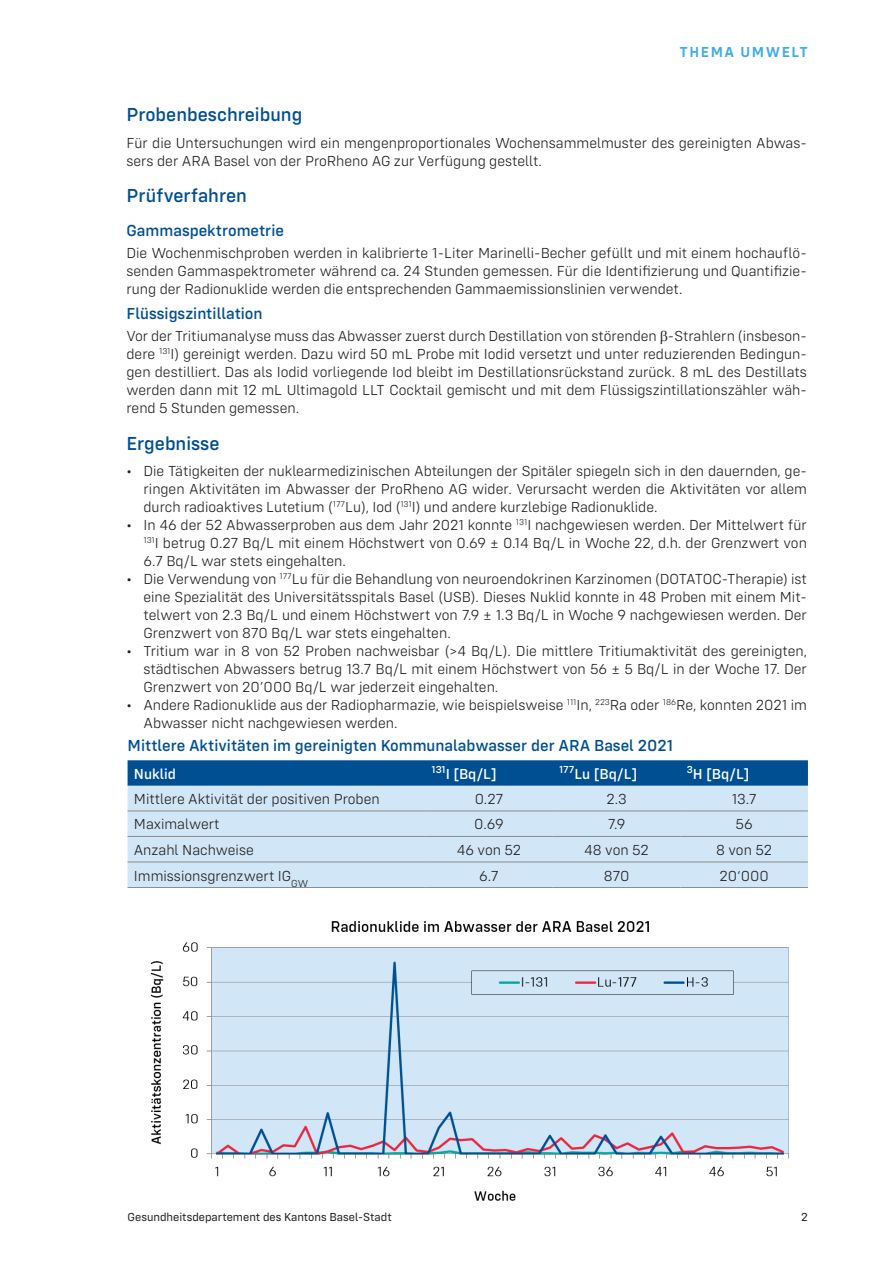
<style>
.page{position:relative;width:893px;height:1263px;background:#fff}
.page>*{position:absolute;margin:0;border:0;box-sizing:border-box;transform-origin:0 0}
.Zwischentitel{font:500 19.5px "Config Rounded";color:#004f92}
.Zwischentitel_2{font:500 16.5px "Config Rounded";color:#004f92}
.Lauftext{font:300 15px/18px "Config Rounded";color:#231f20;text-align:justify}
.Tabelle_Text{font:300 15px "Config Rounded";color:#231f20}
.Tabelle_Titel{font:500 15px "Config Rounded";color:#fff}
.t1{font:600 15px "Config Rounded";letter-spacing:.1em;color:#40ace1}
.t2{font:12px "Config Rounded";color:#231f20}
</style>
<div class="page">
<svg style="left:128px;top:760px;width:680px;height:26px;background:#055394"></svg>
<div style="left:128px;top:786px;width:680px;height:101px;background:#d1e6f6"></div>
<hr style="left:128px;top:810px;width:297px;height:1px;background:#8b8d8f">
<hr style="left:425px;top:810px;width:128px;height:1px;background:#8b8d8f">
<hr style="left:553px;top:810px;width:127px;height:1px;background:#8b8d8f">
<hr style="left:680px;top:810px;width:128px;height:1px;background:#8b8d8f">
<hr style="left:128px;top:836px;width:297px;height:1px;background:#8b8d8f">
<hr style="left:425px;top:836px;width:128px;height:1px;background:#8b8d8f">
<hr style="left:553px;top:836px;width:127px;height:1px;background:#8b8d8f">
<hr style="left:680px;top:836px;width:128px;height:1px;background:#8b8d8f">
<hr style="left:128px;top:861px;width:297px;height:1px;background:#8b8d8f">
<hr style="left:425px;top:861px;width:128px;height:1px;background:#8b8d8f">
<hr style="left:553px;top:861px;width:127px;height:1px;background:#8b8d8f">
<hr style="left:680px;top:861px;width:128px;height:1px;background:#8b8d8f">
<hr style="left:128px;top:887px;width:297px;height:1px;background:#8b8d8f">
<hr style="left:425px;top:887px;width:128px;height:1px;background:#8b8d8f">
<hr style="left:553px;top:887px;width:127px;height:1px;background:#8b8d8f">
<hr style="left:680px;top:887px;width:128px;height:1px;background:#8b8d8f">
<img style="left:150px;top:921px;width:639px;height:280px">
<p class="t1" style="left:679px;top:43px;width:130px">THEMA UMWELT</p>
<p class="Zwischentitel" style="left:126px;top:103px;width:177px">Probenbeschreibung</p>
<p class="Lauftext" style="left:126px;top:134px;width:682px">Für die Untersuchungen wird ein mengenproportionales Wochensammelmuster des gereinigten Abwas&shy;sers der ARA Basel von der ProRheno AG zur Verfügung gestellt.</p>
<p class="Zwischentitel" style="left:126px;top:184px;width:122px">Prüfverfahren</p>
<p class="Zwischentitel_2" style="left:126px;top:221px;width:159px">Gammaspektrometrie</p>
<p class="Lauftext" style="left:126px;top:244px;width:682px">Die Wochenmischproben werden in kalibrierte 1-Liter Marinelli-Becher gefüllt und mit einem hochauflö&shy;senden Gammaspektrometer während ca. 24 Stunden gemessen. Für die Identifizierung und Quantifizie&shy;rung der Radionuklide werden die entsprechenden Gammaemissionslinien verwendet.</p>
<p class="Zwischentitel_2" style="left:126px;top:304px;width:138px">Flüssigszintillation</p>
<p class="Lauftext" style="left:126px;top:327px;width:682px">Vor der Tritiumanalyse muss das Abwasser zuerst durch Destillation von störenden -Strahlern (insbeson&shy;dere <sup>131</sup>I) gereinigt werden. Dazu wird 50 mL Probe mit Iodid versetzt und unter reduzierenden Bedingun&shy;gen destilliert. Das als Iodid vorliegende Iod bleibt im Destillationsrückstand zurück. 8 mL des Destillats werden dann mit 12 mL Ultimagold LLT Cocktail gemischt und mit dem Flüssigszintillationszähler wäh&shy;rend 5 Stunden gemessen.</p>
<p class="Zwischentitel" style="left:126px;top:432px;width:95px">Ergebnisse</p>
<p class="Lauftext" style="left:144px;top:462px;width:665px;text-indent:-17px">• Die Tätigkeiten der nuklearmedizinischen Abteilungen der Spitäler spiegeln sich in den dauernden, ge&shy;ringen Aktivitäten im Abwasser der ProRheno AG wider. Verursacht werden die Aktivitäten vor allem durch radioaktives Lutetium (<sup>177</sup>Lu), Iod (<sup>131</sup>I) und andere kurzlebige Radionuklide.</p>
<p class="Lauftext" style="left:144px;top:516px;width:665px;text-indent:-17px">• In 46 der 52 Abwasserproben aus dem Jahr 2021 konnte <sup>131</sup>I nachgewiesen werden. Der Mittelwert für <sup>131</sup>I betrug 0.27 Bq/L mit einem Höchstwert von 0.69 ± 0.14 Bq/L in Woche 22, d.h. der Grenzwert von 6.7 Bq/L war stets eingehalten.</p>
<p class="Lauftext" style="left:144px;top:570px;width:665px;text-indent:-17px">• Die Verwendung von <sup>177</sup>Lu für die Behandlung von neuroendokrinen Karzinomen (DOTATOC-Therapie) ist eine Spezialität des Universitätsspitals Basel (USB). Dieses Nuklid konnte in 48 Proben mit einem Mit&shy;telwert von 2.3 Bq/L und einem Höchstwert von 7.9 ± 1.3 Bq/L in Woche 9 nachgewiesen werden. Der Grenzwert von 870 Bq/L war stets eingehalten.</p>
<p class="Lauftext" style="left:144px;top:642px;width:665px;text-indent:-17px">• Tritium war in 8 von 52 Proben nachweisbar (&gt;4 Bq/L). Die mittlere Tritiumaktivität des gereinigten, städtischen Abwassers betrug 13.7 Bq/L mit einem Höchstwert von 56 ± 5 Bq/L in der Woche 17. Der Grenzwert von 20’000 Bq/L war jederzeit eingehalten.</p>
<p class="Lauftext" style="left:144px;top:696px;width:665px;text-indent:-17px">• Andere Radionuklide aus der Radiopharmazie, wie beispielsweise <sup>111</sup>In, <sup>223</sup>Ra oder <sup>186</sup>Re, konnten 2021 im<br>Abwasser nicht nachgewiesen werden.</p>
<p class="Zwischentitel_2" style="left:128px;top:736px;width:547px">Mittlere Aktivitäten im gereinigten Kommunalabwasser der ARA Basel 2021</p>
<p class="Tabelle_Titel" style="left:134px;top:765px;width:44px">Nuklid</p>
<p class="Tabelle_Titel" style="left:432px;top:765px;width:67px"><sup>131</sup>I [Bq/L]</p>
<p class="Tabelle_Titel" style="left:559px;top:765px;width:80px"><sup>177</sup>Lu [Bq/L]</p>
<p class="Tabelle_Titel" style="left:687px;top:765px;width:64px"><sup>3</sup>H [Bq/L]</p>
<p class="Tabelle_Text" style="left:134px;top:790px;width:247px">Mittlere Aktivität der positiven Proben</p>
<p class="Tabelle_Text" style="left:475px;top:790px;width:30px">0.27</p>
<p class="Tabelle_Text" style="left:606px;top:790px;width:22px">2.3</p>
<p class="Tabelle_Text" style="left:732px;top:790px;width:26px">13.7</p>
<p class="Tabelle_Text" style="left:134px;top:816px;width:87px">Maximalwert</p>
<p class="Tabelle_Text" style="left:474px;top:816px;width:31px">0.69</p>
<p class="Tabelle_Text" style="left:608px;top:816px;width:19px">7.9</p>
<p class="Tabelle_Text" style="left:736px;top:816px;width:19px">56</p>
<p class="Tabelle_Text" style="left:134px;top:841px;width:121px">Anzahl Nachweise</p>
<p class="Tabelle_Text" style="left:457px;top:841px;width:66px">46 von 52</p>
<p class="Tabelle_Text" style="left:584px;top:841px;width:66px">48 von 52</p>
<p class="Tabelle_Text" style="left:716px;top:841px;width:57px">8 von 52</p>
<p class="Tabelle_Text" style="left:134px;top:867px;width:176px">Immissionsgrenzwert IG<sub>GW</sub></p>
<p class="Tabelle_Text" style="left:479px;top:867px;width:21px">6.7</p>
<p class="Tabelle_Text" style="left:604px;top:867px;width:27px">870</p>
<p class="Tabelle_Text" style="left:719px;top:867px;width:51px">20‘000</p>
<p class="t2" style="left:128px;top:1210px;width:266px">Gesundheitsdepartement des Kantons Basel-Stadt</p>
<p class="t2" style="left:801px;top:1210px;width:8px">2</p>
</div>
